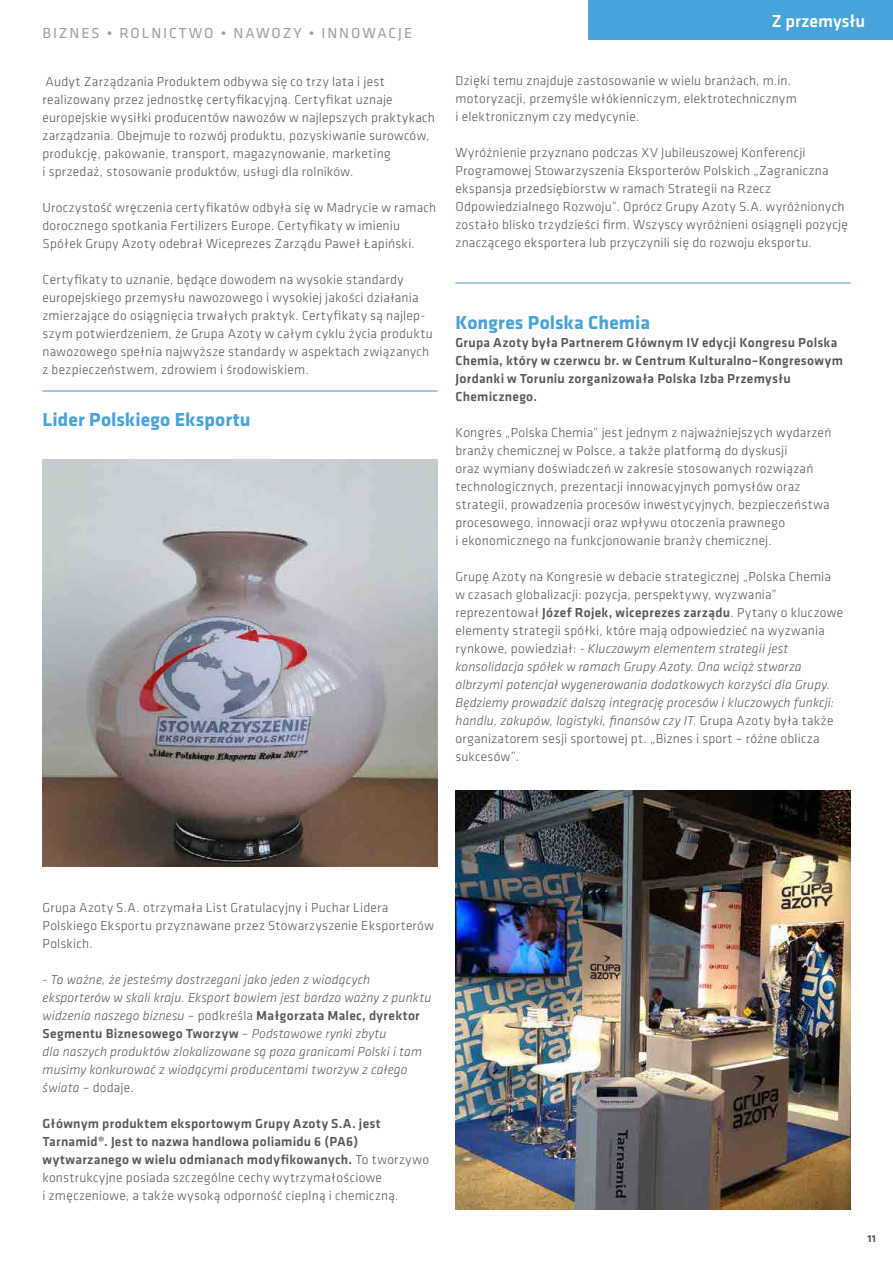
<style>
.page{position:relative;width:893px;height:1263px;background:#fff}
.page>*{position:absolute;margin:0;border:0;box-sizing:border-box;transform-origin:0 0}
.t1{font:700 19.5px "Klavika Basic";letter-spacing:.005em;color:#48a3db}
.t2{font:500 18px "Klavika Basic";color:#fff}
.t3{font:15px "Klavika Basic";letter-spacing:.13em;color:#9c9c9d}
.t4{font:300 13.5px/18px "Klavika Basic";letter-spacing:.02em;color:#565655}
.t5{font:500 13.5px/18px "Klavika Basic";letter-spacing:.02em;color:#565655}
.t6{font:italic 300 13.5px/18px "Klavika Basic";letter-spacing:.015em;color:#565655}
.t7{font:700 10.5px "Klavika Basic";color:#565655}
.s1{font-weight:500}
.s2{font-style:italic}
.s3{font-style:normal}
.s4{font-weight:500;font-style:normal}
.s5{font-weight:300}
</style>
<div class="page">
<div style="left:588px;top:0;width:305px;height:40px;background:#48a3db"></div>
<hr style="left:43px;top:390px;width:394px;height:2px;background:#48a3db">
<hr style="left:455px;top:282px;width:395px;height:2px;background:#48a3db">
<img style="left:43px;top:459px;width:394px;height:408px">
<img style="left:455px;top:791px;width:395px;height:419px">
<p class="t3" style="left:43px;top:23px;width:371px">BIZNES • ROLNICTWO • NAWOZY • INNOWACJE</p>
<p class="t4" style="left:43px;top:72px;width:394px">Audyt Zarządzania Produktem odbywa się co trzy lata i jest realizowany przez jednostkę certyfikacyjną. Certyfikat uznaje europejskie wysiłki producentów nawozów w najlepszych praktykach zarządzania. Obejmuje to rozwój produktu, pozyskiwanie surowców, produkcję, pakowanie, transport, magazynowanie, marketing<br>i sprzedaż, stosowanie produktów, usługi dla rolników.</p>
<p class="t4" style="left:43px;top:198px;width:395px">Uroczystość wręczenia certyfikatów odbyła się w Madrycie w ramach dorocznego spotkania Fertilizers Europe. Certyfikaty w imieniu<br>Spółek Grupy Azoty odebrał Wiceprezes Zarządu Paweł Łapiński.</p>
<p class="t4" style="left:43px;top:270px;width:392px">Certyfikaty to uznanie, będące dowodem na wysokie standardy europejskiego przemysłu nawozowego i wysokiej jakości działania zmierzające do osiągnięcia trwałych praktyk. Certyfikaty są najlep&shy;szym potwierdzeniem, że Grupa Azoty w całym cyklu życia produktu nawozowego spełnia najwyższe standardy w aspektach związanych z bezpieczeństwem, zdrowiem i środowiskiem.</p>
<h1 class="t1" style="left:43px;top:405px;width:210px">Lider Polskiego Eksportu</h1>
<h2 class="t2" style="left:771px;top:9px;width:95px">Z przemysłu</h2>
<p class="t4" style="left:455px;top:72px;width:343px">Dzięki temu znajduje zastosowanie w wielu branżach, m.in. motoryzacji, przemyśle włókienniczym, elektrotechnicznym i elektronicznym czy medycynie.</p>
<p class="t4" style="left:455px;top:144px;width:394px">Wyróżnienie przyznano podczas XV Jubileuszowej Konferencji Programowej Stowarzyszenia Eksporterów Polskich „Zagraniczna ekspansja przedsiębiorstw w ramach Strategii na Rzecz Odpowiedzialnego Rozwoju”. Oprócz Grupy Azoty S.A. wyróżnionych zostało blisko trzydzieści firm. Wszyscy wyróżnieni osiągnęli pozycję znaczącego eksportera lub przyczynili się do rozwoju eksportu.</p>
<h1 class="t1" style="left:455px;top:308px;width:196px">Kongres Polska Chemia</h1>
<p class="t5" style="left:455px;top:333px;width:389px">Grupa Azoty była Partnerem Głównym IV edycji Kongresu Polska Chemia, który w czerwcu br. w Centrum Kulturalno–Kongresowym Jordanki w Toruniu zorganizowała Polska Izba Przemysłu Chemicznego.</p>
<p class="t4" style="left:455px;top:423px;width:377px">Kongres „Polska Chemia” jest jednym z najważniejszych wydarzeń branży chemicznej w Polsce, a także platformą do dyskusji<br>oraz wymiany doświadczeń w zakresie stosowanych rozwiązań technologicznych, prezentacji innowacyjnych pomysłów oraz strategii, prowadzenia procesów inwestycyjnych, bezpieczeństwa procesowego, innowacji oraz wpływu otoczenia prawnego<br>i ekonomicznego na funkcjonowanie branży chemicznej.</p>
<p class="t4" style="left:455px;top:567px;width:389px">Grupę Azoty na Kongresie w debacie strategicznej „Polska Chemia w czasach globalizacji: pozycja, perspektywy, wyzwania” reprezentował <span class="s1">Józef Rojek, wiceprezes zarządu</span>. Pytany o kluczowe elementy strategii spółki, które mają odpowiedzieć na wyzwania rynkowe, powiedział: <span class="s2">- Kluczowym elementem strategii jest konsolidacja spółek w ramach Grupy Azoty. Ona wciąż stwarza olbrzymi potencjał wygenerowania dodatkowych korzyści dla Grupy.<br>Będziemy prowadzić dalszą integrację procesów i kluczowych funkcji: handlu, zakupów, logistyki, finansów czy IT</span>. Grupa Azoty była także organizatorem sesji sportowej pt. „Biznes i sport – różne oblicza sukcesów”.</p>
<p class="t4" style="left:43px;top:898px;width:393px">Grupa Azoty S.A. otrzymała List Gratulacyjny i Puchar Lidera<br>Polskiego Eksportu przyznawane przez Stowarzyszenie Eksporterów<br>Polskich.</p>
<p class="t6" style="left:43px;top:970px;width:390px">- To ważne, że jesteśmy dostrzegani jako jeden z wiodących eksporterów w skali kraju. Eksport bowiem jest bardzo ważny z punktu widzenia naszego biznesu <span class="s3">– podkreśla</span> <span class="s4">Małgorzata Malec, dyrektor Segmentu Biznesowego Tworzyw</span> <span class="s3">–</span> Podstawowe rynki zbytu<br>dla naszych produktów zlokalizowane są poza granicami Polski i tam musimy konkurować z wiodącymi producentami tworzyw z całego świata <span class="s3">– dodaje.</span></p>
<p class="t5" style="left:43px;top:1114px;width:388px">Głównym produktem eksportowym Grupy Azoty S.A. jest Tarnamid®. Jest to nazwa handlowa poliamidu 6 (PA6) wytwarzanego w wielu odmianach modyfikowanych. <span class="s5">To tworzywo konstrukcyjne posiada szczególne cechy wytrzymałościowe<br>i zmęczeniowe, a także wysoką odporność cieplną i chemiczną.</span></p>
<p class="t7" style="left:867px;top:1231px;width:10px">11</p>
</div>
